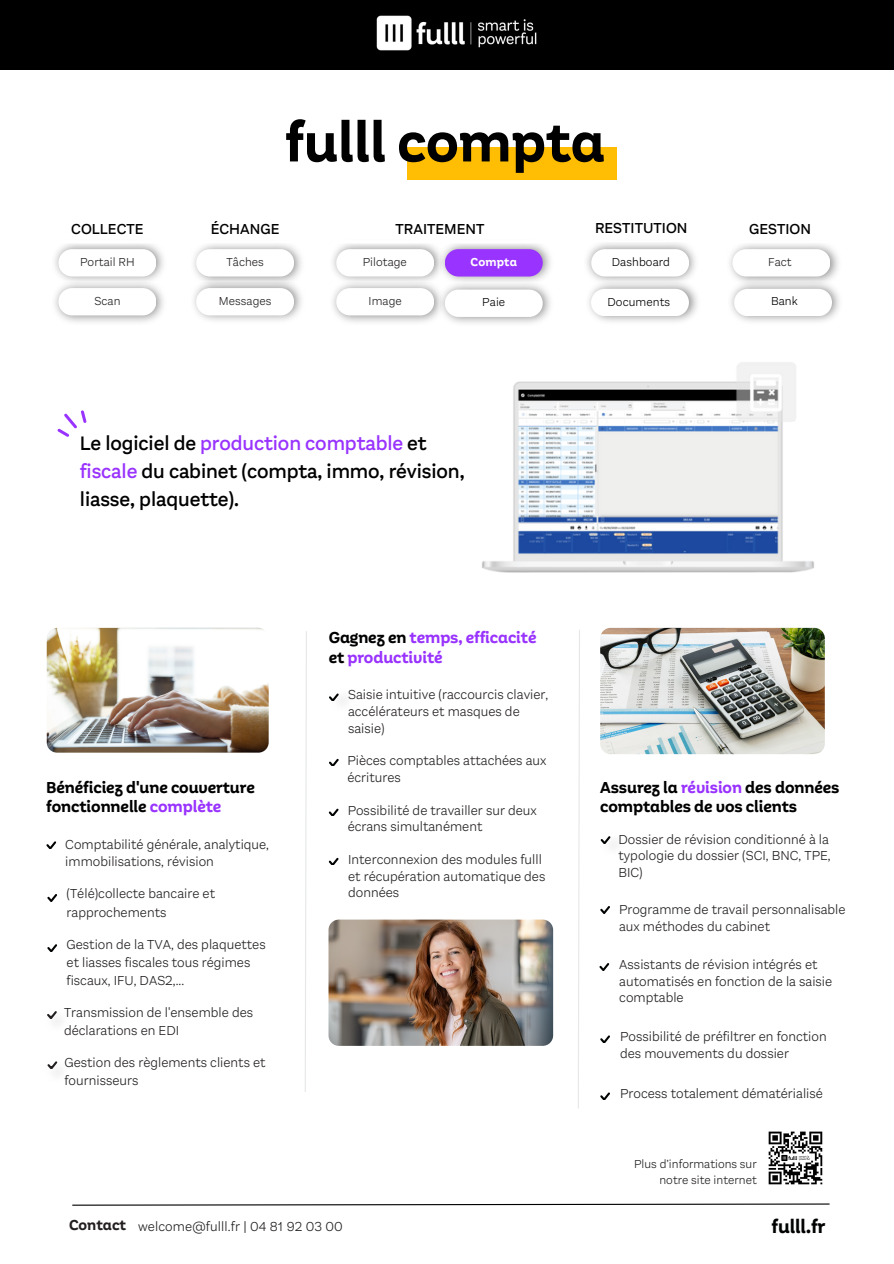
<style>
.page{position:relative;width:894px;height:1264px;background:#fff}
.page>*{position:absolute;margin:0;border:0;box-sizing:border-box;transform-origin:0 0}
.t1{font:700 57px "Aestetico Informal";letter-spacing:-.005em;color:#000}
.t2{font:500 20.25px/28.2px "Aestetico";letter-spacing:-.005em;color:#000}
.t3{font:700 19.5px "Aestetico Informal";letter-spacing:-.005em;color:#000202}
.t4{font:700 16.5px/19.2px "Aestetico Informal";letter-spacing:-.005em;color:#000}
.t5{font:700 16.5px/19.2px "Aestetico Informal";letter-spacing:-.005em;color:#93f}
.t6{font:500 15px "Aestetico";letter-spacing:.005em;color:#000}
.t7{font:300 13.5px/17px "Aestetico";letter-spacing:.005em;color:#231f20}
.t8{font:300 12px/16px "Aestetico";letter-spacing:.005em;color:#231f20;text-align:right}
.t9{font:300 12px "Aestetico";letter-spacing:.01em;color:#000}
.t10{font:700 12px "Aestetico Informal";letter-spacing:.015em;color:#fff}
.s1{color:#93f}
.s2{color:#000}
.s3{font-family:"Aestetico Informal";font-weight:700;font-size:15px}
</style>
<div class="page">
<div style="left:0;top:0;width:893px;height:70px;background:#000"></div>
<img style="left:376px;top:15px;width:161px;height:36px">
<svg style="left:72px;top:1203px;width:758px;height:3px"></svg>
<img style="left:768px;top:1131px;width:55px;height:54px">
<img style="left:482px;top:362px;width:332px;height:211px">
<svg style="left:57px;top:410px;width:30px;height:27px"></svg>
<img style="left:328px;top:919px;width:225px;height:126px;border-radius:10px">
<img style="left:341px;top:699px;width:4px;height:4px">
<svg style="left:329px;top:693px;width:10px;height:8px"></svg>
<img style="left:47px;top:628px;width:221px;height:124px;border-radius:10px">
<div style="left:407px;top:148px;width:209px;height:32px;background:#ffbe03"></div>
<img style="left:49px;top:1018px;width:12px;height:5px">
<svg style="left:47px;top:1011px;width:10px;height:7px"></svg>
<svg style="left:47px;top:944px;width:10px;height:7px"></svg>
<svg style="left:47px;top:894px;width:10px;height:7px"></svg>
<svg style="left:328px;top:808px;width:10px;height:8px"></svg>
<img style="left:603px;top:836px;width:13px;height:11px">
<svg style="left:600px;top:836px;width:10px;height:7px"></svg>
<svg style="left:600px;top:906px;width:10px;height:7px"></svg>
<svg style="left:599px;top:963px;width:10px;height:7px"></svg>
<svg style="left:46px;top:841px;width:10px;height:7px"></svg>
<svg style="left:328px;top:857px;width:10px;height:8px"></svg>
<svg style="left:600px;top:1035px;width:10px;height:7px"></svg>
<svg style="left:600px;top:1092px;width:10px;height:7px"></svg>
<img style="left:600px;top:628px;width:224px;height:126px;border-radius:10px">
<svg style="left:305px;top:631px;width:2px;height:461px"></svg>
<svg style="left:578px;top:630px;width:2px;height:478px"></svg>
<img style="left:444px;top:286px;width:107px;height:37px">
<div style="left:444px;top:289px;width:98px;height:27px;background:#fff;border-radius:14px"></div>
<img style="left:55px;top:244px;width:109px;height:35px">
<div style="left:58px;top:249px;width:98px;height:27px;background:#fff;border-radius:14px"></div>
<img style="left:55px;top:279px;width:109px;height:43px">
<div style="left:58px;top:288px;width:98px;height:27px;background:#fff;border-radius:14px"></div>
<img style="left:194px;top:244px;width:108px;height:35px">
<div style="left:196px;top:249px;width:98px;height:27px;background:#fff;border-radius:14px"></div>
<img style="left:333px;top:244px;width:107px;height:35px">
<div style="left:336px;top:249px;width:98px;height:27px;background:#fff;border-radius:14px"></div>
<img style="left:333px;top:279px;width:111px;height:43px">
<div style="left:336px;top:288px;width:98px;height:27px;background:#fff;border-radius:14px"></div>
<img style="left:440px;top:244px;width:111px;height:42px">
<div style="left:444px;top:249px;width:98px;height:27px;background:#93f;border-radius:14px"></div>
<img style="left:730px;top:244px;width:109px;height:35px">
<div style="left:732px;top:249px;width:97px;height:27px;background:#fff;border-radius:14px"></div>
<img style="left:587px;top:243px;width:109px;height:36px">
<div style="left:591px;top:249px;width:97px;height:27px;background:#fff;border-radius:14px"></div>
<img style="left:589px;top:279px;width:109px;height:43px">
<div style="left:591px;top:289px;width:97px;height:27px;background:#fff;border-radius:14px"></div>
<img style="left:731px;top:279px;width:109px;height:43px">
<div style="left:733px;top:289px;width:98px;height:27px;background:#fff;border-radius:14px"></div>
<img style="left:194px;top:279px;width:108px;height:42px">
<div style="left:196px;top:288px;width:98px;height:27px;background:#fff;border-radius:14px"></div>
<svg style="left:329px;top:758px;width:10px;height:8px"></svg>
<img style="left:49px;top:1062px;width:11px;height:12px">
<svg style="left:47px;top:1061px;width:10px;height:7px"></svg>
<h1 class="t1" style="left:285px;top:106px;width:322px">fulll compta</h1>
<p class="t6" style="left:71px;top:219px;width:74px">COLLECTE</p>
<p class="t6" style="left:211px;top:219px;width:70px">ÉCHANGE</p>
<p class="t6" style="left:395px;top:219px;width:90px">TRAITEMENT</p>
<p class="t6" style="left:595px;top:219px;width:94px">RESTITUTION</p>
<p class="t6" style="left:748px;top:219px;width:63px">GESTION</p>
<p class="t8" style="left:80px;top:254px;width:56px">Portail RH</p>
<p class="t8" style="left:226px;top:254px;width:39px">Tâches</p>
<p class="t8" style="left:362px;top:254px;width:46px">Pilotage</p>
<p class="t10" style="left:470px;top:254px;width:48px">Compta</p>
<p class="t8" style="left:768px;top:254px;width:25px">Fact</p>
<p class="t8" style="left:94px;top:293px;width:28px">Scan</p>
<p class="t8" style="left:368px;top:293px;width:35px">Image</p>
<p class="t9" style="left:611px;top:254px;width:60px">Dashboard</p>
<p class="t8" style="left:219px;top:293px;width:54px">Messages</p>
<p class="t9" style="left:607px;top:294px;width:64px">Documents</p>
<p class="t9" style="left:770px;top:293px;width:28px">Bank</p>
<p class="t9" style="left:482px;top:294px;width:24px">Paie</p>
<h2 class="t2" style="left:80px;top:429px;width:386px">Le logiciel de <span class="s1">production comptable</span> et <span class="s1">fiscale</span> du cabinet (compta, immo, révision, liasse, plaquette).</h2>
<p class="t5" style="left:328px;top:628px;width:209px"><span class="s2">Gagnez en</span> temps, efficacité <span class="s2">et</span> productivité</p>
<p class="t4" style="left:46px;top:778px;width:210px">Bénéficiez d'une couverture fonctionnelle <span class="s1">complète</span></p>
<p class="t7" style="left:65px;top:836px;width:205px">Comptabilité générale, analytique, immobilisations, révision</p>
<p class="t7" style="left:67px;top:885px;width:150px;line-height:18px">(Télé)collecte bancaire et rapprochements</p>
<p class="t7" style="left:67px;top:935px;width:200px;line-height:18px">Gestion de la TVA, des plaquettes et liasses fiscales tous régimes fiscaux, IFU, DAS2,...</p>
<p class="t7" style="left:64px;top:1003px;width:190px;line-height:18px">Transmission de l'ensemble des déclarations en EDI</p>
<p class="t7" style="left:64px;top:1053px;width:202px;line-height:18px">Gestion des règlements clients et fournisseurs</p>
<p class="t7" style="left:348px;top:686px;width:202px">Saisie intuitive (raccourcis clavier, accélérateurs et masques de saisie)</p>
<p class="t7" style="left:347px;top:752px;width:200px">Pièces comptables attachées aux écritures</p>
<p class="t7" style="left:347px;top:801px;width:190px">Possibilité de travailler sur deux écrans simultanément</p>
<p class="t7" style="left:348px;top:850px;width:199px">Interconnexion des modules fulll et récupération automatique des données</p>
<p class="t4" style="left:600px;top:778px;width:241px">Assurez la <span class="s1">révision</span> des données comptables de vos clients</p>
<p class="t7" style="left:618px;top:830px;width:214px">Dossier de révision conditionné à la typologie du dossier (SCI, BNC, TPE,<br>BIC)</p>
<p class="t7" style="left:619px;top:901px;width:228px">Programme de travail personnalisable aux méthodes du cabinet</p>
<p class="t7" style="left:619px;top:955px;width:214px">Assistants de révision intégrés et automatisés en fonction de la saisie comptable</p>
<p class="t7" style="left:620px;top:1028px;width:208px">Possibilité de préfiltrer en fonction des mouvements du dossier</p>
<p class="t7" style="left:620px;top:1085px;width:204px">Process totalement dématérialisé</p>
<p class="t8" style="left:634px;top:1156px;width:124px">Plus d’informations sur notre site internet</p>
<p class="t7" style="left:69px;top:1217px;width:275px"><span class="s3">Contact</span> welcome@fulll.fr | 04 81 92 03 00</p>
<h3 class="t3" style="left:771px;top:1213px;width:55px">fulll.fr</h3>
</div>
